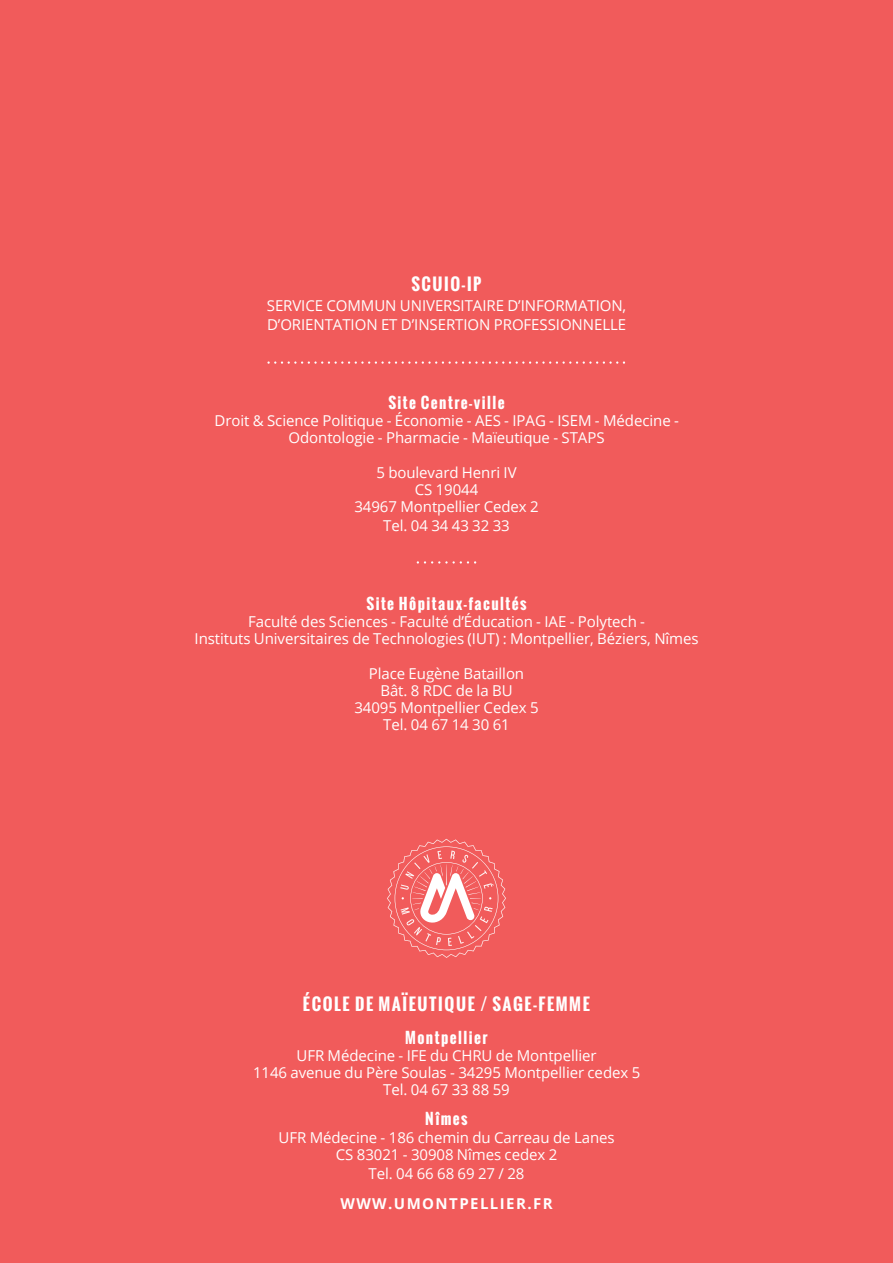
<style>
.page{position:relative;width:893px;height:1263px;background:#f15b5b}
.page>*{position:absolute;margin:0;border:0;box-sizing:border-box;transform-origin:0 0}
.t1{font:700 16.5px "Oswald";letter-spacing:.095em;color:#fff}
.t2{font:15px/17.2px "Open Sans";letter-spacing:-.005em;color:#fff;text-align:center}
.t3{font:700 15px "Oswald";letter-spacing:.095em;color:#fff}
.t4{font:700 15px "Open Sans";letter-spacing:.095em;color:#fff}
</style>
<div class="page">
<svg style="left:387px;top:839px;width:119px;height:119px"></svg>
<svg style="left:267px;top:361px;width:358px;height:3px"></svg>
<svg style="left:417px;top:561px;width:59px;height:3px"></svg>
<p class="t1" style="left:411px;top:276px;width:72px">SCUIO-IP</p>
<p class="t2" style="left:267px;top:296px;width:361px;line-height:19px;text-align:left">SERVICE COMMUN UNIVERSITAIRE D’INFORMATION,<br>D’ORIENTATION ET D’INSERTION PROFESSIONNELLE</p>
<p class="t3" style="left:388px;top:395px;width:118px">Site Centre-ville</p>
<p class="t2" style="left:214px;top:411px;width:466px">Droit &amp; Science Politique - Économie - AES - IPAG - ISEM - Médecine -<br>Odontologie - Pharmacie - Maïeutique - STAPS</p>
<p class="t2" style="left:354px;top:463px;width:186px">5 boulevard Henri IV<br>CS 19044<br>34967 Montpellier Cedex 2</p>
<p class="t2" style="left:383px;top:516px;width:128px">Tel. 04 34 43 32 33</p>
<p class="t3" style="left:366px;top:596px;width:162px">Site Hôpitaux-facultés</p>
<p class="t2" style="left:195px;top:612px;width:506px">Faculté des Sciences - Faculté d’Éducation - IAE - Polytech -<br>Instituts Universitaires de Technologies (IUT) : Montpellier, Béziers, Nîmes</p>
<p class="t2" style="left:354px;top:664px;width:186px">Place Eugène Bataillon<br>Bât. 8 RDC de la BU<br>34095 Montpellier Cedex 5<br>Tel. 04 67 14 30 61</p>
<p class="t1" style="left:303px;top:996px;width:288px">ÉCOLE DE MAÏEUTIQUE / SAGE-FEMME</p>
<p class="t3" style="left:405px;top:1030px;width:84px">Montpellier</p>
<p class="t2" style="left:253px;top:1046px;width:389px">UFR Médecine - IFE du CHRU de Montpellier<br>1146 avenue du Père Soulas - 34295 Montpellier cedex 5<br>Tel. 04 67 33 88 59</p>
<p class="t3" style="left:425px;top:1112px;width:44px">Nîmes</p>
<p class="t2" style="left:279px;top:1128px;width:338px">UFR Médecine - 186 chemin du Carreau de Lanes<br>CS 83021 - 30908 Nîmes cedex 2</p>
<p class="t2" style="left:369px;top:1164px;width:157px">Tel. 04 66 68 69 27 / 28</p>
<p class="t4" style="left:340px;top:1193px;width:214px">WWW.UMONTPELLIER.FR</p>
</div>
